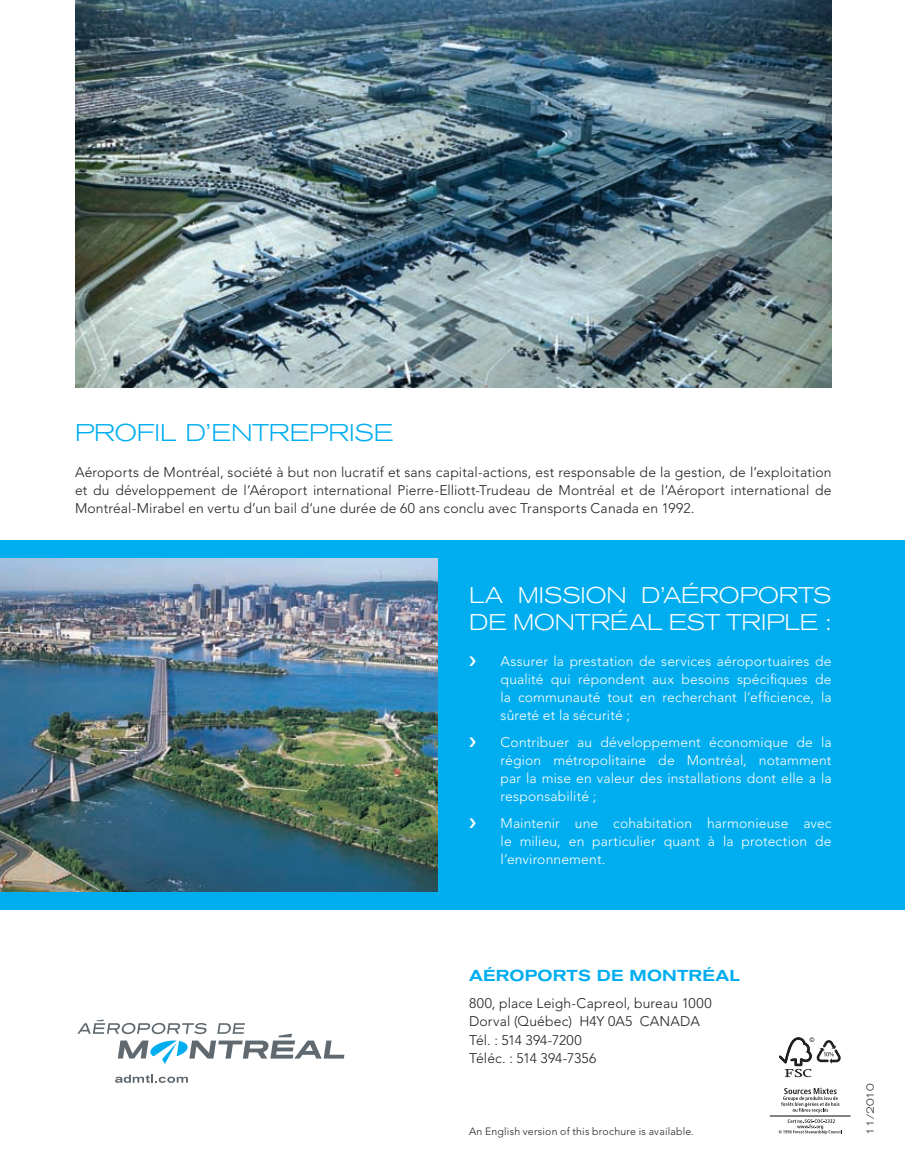
<style>
.page{position:relative;width:905px;height:1167px;background:#fff}
.page>*{position:absolute;margin:0;border:0;box-sizing:border-box;transform-origin:0 0}
.t1{font:300 expanded 24px "Akzidenz Grotesk BE";letter-spacing:-.01em;color:#00aeef}
.t2{font:300 expanded 22.5px/27px "Akzidenz Grotesk BE";color:#fff}
.t3{font:500 expanded 15.75px "Akzidenz Grotesk BE";letter-spacing:.01em;color:#00aeef}
.t4{font:300 13.8px/18px "Avenir";letter-spacing:.01em;color:#fff;text-align:justify}
.t5{font:300 13.8px/18px "Avenir";letter-spacing:.01em;color:#231f20;text-align:justify}
.t6{font:300 10.5px "Avenir";letter-spacing:.02em;color:#231f20}
.t7{font:300 expanded 10.5px "Akzidenz Grotesk BE";letter-spacing:.005em;color:#231f20}
</style>
<div class="page">
<div style="left:0;top:540px;width:904px;height:369px;background:#00aeef"></div>
<svg style="left:77px;top:1019px;width:267px;height:44px"></svg>
<svg style="left:115px;top:1074px;width:73px;height:8px"></svg>
<img style="left:75px;top:0;width:756px;height:387px">
<img style="left:0;top:558px;width:437px;height:333px">
<svg style="left:781px;top:1087px;width:58px;height:25px"></svg>
<svg style="left:778px;top:1119px;width:63px;height:15px"></svg>
<hr style="left:769px;top:1115px;width:81px;height:1px;background:#231f20">
<svg style="left:779px;top:1037px;width:61px;height:40px"></svg>
<h1 class="t1" style="left:75px;top:419px;width:320px">PROFIL D’ENTREPRISE</h1>
<p class="t5" style="left:75px;top:463px;width:757px">Aéroports de Montréal, société à but non lucratif et sans capital-actions, est responsable de la gestion, de l’exploitation et du développement de l’Aéroport international Pierre-Elliott-Trudeau de Montréal et de l’Aéroport international de Montréal-Mirabel en vertu d’un bail d’une durée de 60 ans conclu avec Transports Canada en 1992.</p>
<h2 class="t2" style="left:469px;top:582px;width:364px">LA MISSION D’AÉROPORTS<br>DE MONTRÉAL EST TRIPLE :</h2>
<p class="t4" style="left:500px;top:652px;width:332px">Assurer la prestation de services aéroportuaires de qualité qui répondent aux besoins spécifiques de la communauté tout en recherchant l’efficience, la sûreté et la sécurité ;</p>
<p class="t4" style="left:500px;top:733px;width:332px">Contribuer au développement économique de la région métropolitaine de Montréal, notamment par la mise en valeur des installations dont elle a la responsabilité ;</p>
<p class="t4" style="left:500px;top:814px;width:332px">Maintenir une cohabitation harmonieuse avec le milieu, en particulier quant à la protection de l’environnement.</p>
<p class="t3" style="left:469px;top:966px;width:272px">AÉROPORTS DE MONTRÉAL</p>
<p class="t5" style="left:469px;top:994px;width:244px;text-align:left">800, place Leigh-Capreol, bureau 1000<br>Dorval (Québec) H4Y 0A5 CANADA<br>Tél. : 514 394-7200<br>Téléc. : 514 394-7356</p>
<p class="t6" style="left:469px;top:1124px;width:226px">An English version of this brochure is available.</p>
<p class="t7" style="left:864px;top:1134px;width:53px;rotate:-90deg">11/2010</p>
</div>
